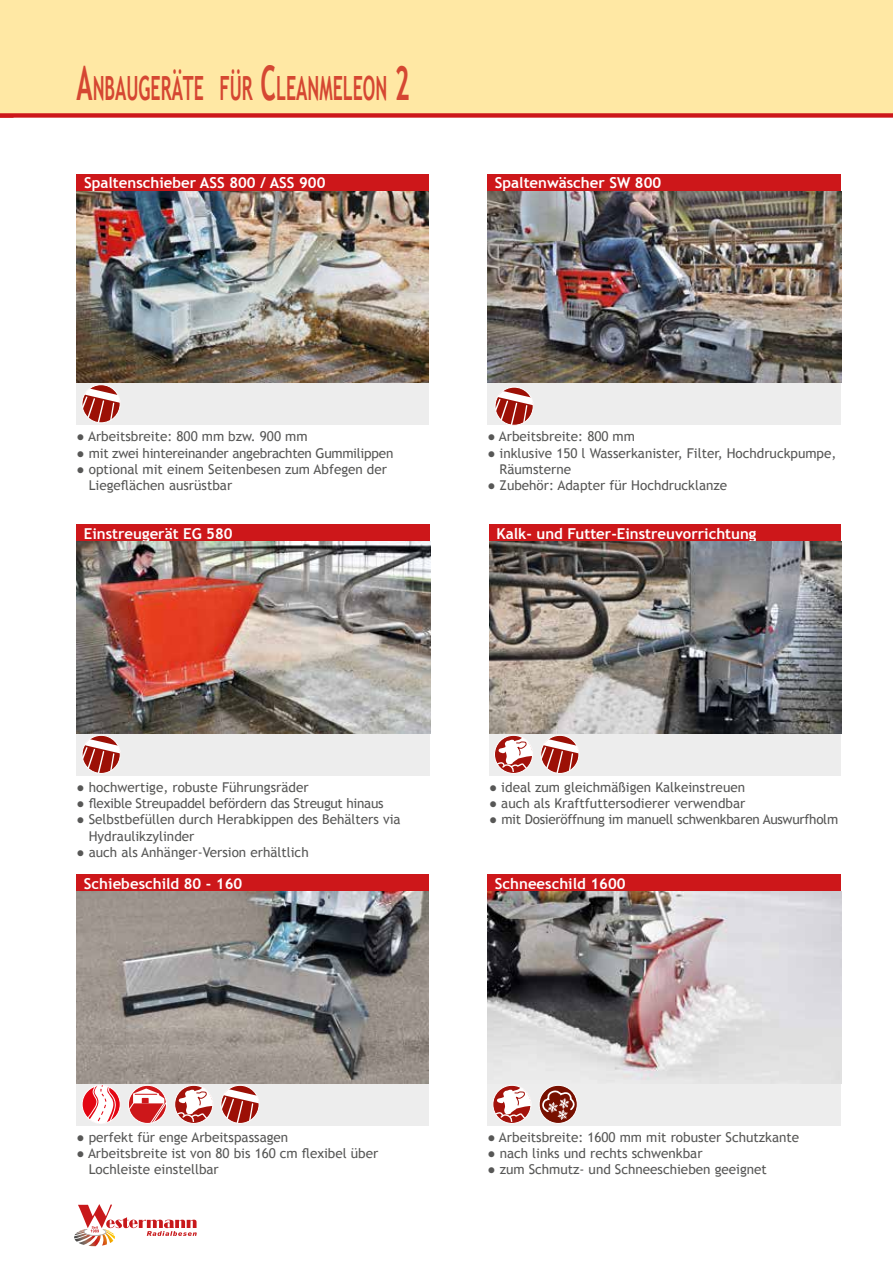
<style>
.page{position:relative;width:893px;height:1263px;background:#fff}
.page>*{position:absolute;margin:0;border:0;box-sizing:border-box;transform-origin:0 0}
.t1{font:700 33.45px "Trebuchet MS";color:#d54732;scale:.53 1}
.t2{font:700 15px "Trebuchet MS";color:#fff}
.t3{font:13.5px/16.2px "Trebuchet MS";color:#575756}
.t4{font:13.5px "Trebuchet MS";letter-spacing:-.02em;color:#575756}
.s1{font-size:47.7px}
</style>
<div class="page">
<div style="left:0;top:0;width:893px;height:113px;background:#ffe8a4"></div>
<div style="left:0;top:113px;width:893px;height:5px;background:#cd171a"></div>
<svg style="left:74px;top:1204px;width:123px;height:42px"></svg>
<div style="left:487px;top:875px;width:354px;height:17px;background:#cd171a"></div>
<div style="left:487px;top:1083px;width:354px;height:42px;background:#ededed"></div>
<img style="left:487px;top:892px;width:354px;height:191px">
<svg style="left:539px;top:1085px;width:38px;height:38px"></svg>
<div style="left:539px;top:1085px;width:38px;height:39px;border:1px solid #fff;border-radius:50%"></div>
<svg style="left:542px;top:1087px;width:35px;height:33px"></svg>
<div style="left:493px;top:1085px;width:38px;height:39px;border:1px solid #fff;border-radius:50%"></div>
<svg style="left:494px;top:1087px;width:37px;height:36px"></svg>
<div style="left:77px;top:875px;width:352px;height:17px;background:#cd171a"></div>
<div style="left:77px;top:1083px;width:352px;height:42px;background:#ededed"></div>
<img style="left:77px;top:892px;width:352px;height:191px">
<svg style="left:128px;top:1085px;width:39px;height:38px"></svg>
<div style="left:128px;top:1085px;width:39px;height:39px;border:1px solid #fff;border-radius:50%"></div>
<svg style="left:128px;top:1088px;width:39px;height:36px"></svg>
<div style="left:174px;top:1085px;width:39px;height:39px;border:1px solid #fff;border-radius:50%"></div>
<svg style="left:176px;top:1087px;width:37px;height:36px"></svg>
<svg style="left:221px;top:1085px;width:38px;height:38px"></svg>
<div style="left:221px;top:1085px;width:38px;height:39px;border:1px solid #fff;border-radius:50%"></div>
<svg style="left:221px;top:1089px;width:38px;height:34px"></svg>
<svg style="left:82px;top:1085px;width:38px;height:38px"></svg>
<div style="left:82px;top:1085px;width:38px;height:39px;border:1px solid #fff;border-radius:50%"></div>
<svg style="left:87px;top:1085px;width:30px;height:41px"></svg>
<div style="left:77px;top:174px;width:352px;height:17px;background:#cd171a"></div>
<div style="left:77px;top:382px;width:352px;height:43px;background:#ededed"></div>
<div style="left:487px;top:174px;width:354px;height:17px;background:#cd171a"></div>
<div style="left:487px;top:383px;width:354px;height:42px;background:#ededed"></div>
<img style="left:487px;top:191px;width:354px;height:192px">
<img style="left:77px;top:191px;width:352px;height:192px">
<div style="left:82px;top:385px;width:38px;height:38px;background:#9c1006;border-radius:50%"></div>
<div style="left:82px;top:384px;width:38px;height:39px;border:1px solid #fff;border-radius:50%"></div>
<svg style="left:82px;top:389px;width:38px;height:34px"></svg>
<div style="left:489px;top:525px;width:352px;height:17px;background:#cd171a"></div>
<div style="left:489px;top:733px;width:352px;height:43px;background:#ededed"></div>
<div style="left:77px;top:525px;width:353px;height:17px;background:#cd171a"></div>
<div style="left:77px;top:733px;width:353px;height:43px;background:#ededed"></div>
<img style="left:77px;top:542px;width:353px;height:191px">
<img style="left:489px;top:542px;width:352px;height:191px">
<svg style="left:541px;top:735px;width:38px;height:38px"></svg>
<div style="left:540px;top:735px;width:39px;height:39px;border:1px solid #fff;border-radius:50%"></div>
<svg style="left:541px;top:739px;width:38px;height:34px"></svg>
<div style="left:494px;top:735px;width:39px;height:39px;border:1px solid #fff;border-radius:50%"></div>
<svg style="left:496px;top:737px;width:37px;height:36px"></svg>
<svg style="left:82px;top:735px;width:38px;height:38px"></svg>
<div style="left:82px;top:735px;width:38px;height:39px;border:1px solid #fff;border-radius:50%"></div>
<svg style="left:82px;top:739px;width:38px;height:34px"></svg>
<svg style="left:495px;top:387px;width:38px;height:38px"></svg>
<div style="left:495px;top:387px;width:38px;height:38px;border:1px solid #fff;border-radius:50%"></div>
<svg style="left:495px;top:391px;width:38px;height:34px"></svg>
<h1 class="t1" style="left:77px;top:67px;width:630px"><span class="s1">A</span>NBAUGERÄTE FÜR <span class="s1">C</span>LEANMELEON <span class="s1">2</span></h1>
<p class="t2" style="left:84px;top:174px;width:243px">Spaltenschieber ASS 800 / ASS 900</p>
<p class="t2" style="left:495px;top:174px;width:168px">Spaltenwäscher SW 800</p>
<p class="t3" style="left:77px;top:429px;width:232px">● Arbeitsbreite: 800 mm bzw. 900 mm</p>
<p class="t4" style="left:77px;top:445px;width:319px">● mit zwei hintereinander angebrachten Gummilippen</p>
<p class="t3" style="left:89px;top:461px;width:300px;text-indent:-12px">● optional mit einem Seitenbesen zum Abfegen der<br>Liegeflächen ausrüstbar</p>
<p class="t2" style="left:84px;top:524px;width:150px">Einstreugerät EG 580</p>
<p class="t3" style="left:487px;top:429px;width:149px">● Arbeitsbreite: 800 mm</p>
<p class="t3" style="left:500px;top:445px;width:338px;text-indent:-12px">● inklusive 150 l Wasserkanister, Filter, Hochdruckpumpe,<br>Räumsterne</p>
<p class="t3" style="left:487px;top:477px;width:241px">● Zubehör: Adapter für Hochdrucklanze</p>
<p class="t2" style="left:497px;top:524px;width:261px">Kalk- und Futter-Einstreuvorrichtung</p>
<p class="t3" style="left:77px;top:779px;width:234px">● hochwertige, robuste Führungsräder</p>
<p class="t4" style="left:77px;top:795px;width:309px">● flexible Streupaddel befördern das Streugut hinaus</p>
<p class="t3" style="left:89px;top:812px;width:313px;text-indent:-12px">● Selbstbefüllen durch Herabkippen des Behälters via<br>Hydraulikzylinder</p>
<p class="t3" style="left:77px;top:844px;width:234px">● auch als Anhänger-Version erhältlich</p>
<p class="t2" style="left:84px;top:874px;width:160px">Schiebeschild 80 - 160</p>
<p class="t3" style="left:489px;top:779px;width:257px">● ideal zum gleichmäßigen Kalkeinstreuen</p>
<p class="t3" style="left:489px;top:795px;width:258px">● auch als Kraftfuttersodierer verwendbar</p>
<p class="t4" style="left:489px;top:812px;width:351px">● mit Dosieröffnung im manuell schwenkbaren Auswurfholm</p>
<p class="t2" style="left:495px;top:874px;width:132px">Schneeschild 1600</p>
<p class="t3" style="left:77px;top:1129px;width:213px">● perfekt für enge Arbeitspassagen</p>
<p class="t3" style="left:89px;top:1145px;width:291px;text-indent:-12px">● Arbeitsbreite ist von 80 bis 160 cm flexibel über<br>Lochleiste einstellbar</p>
<p class="t3" style="left:487px;top:1129px;width:313px">● Arbeitsbreite: 1600 mm mit robuster Schutzkante</p>
<p class="t3" style="left:487px;top:1145px;width:217px">● nach links und rechts schwenkbar</p>
<p class="t3" style="left:487px;top:1162px;width:281px">● zum Schmutz- und Schneeschieben geeignet</p>
</div>
